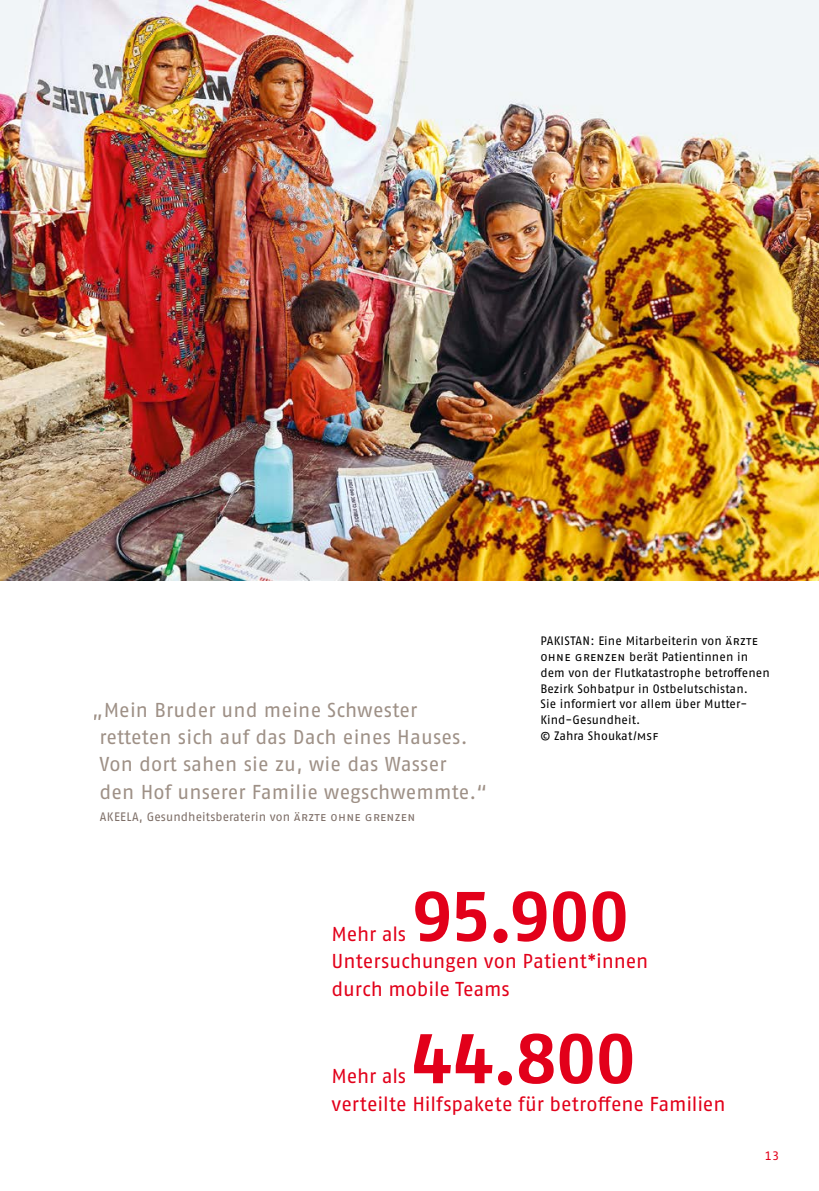
<style>
.page{position:relative;width:819px;height:1191px;background:#fff}
.page>*{position:absolute;margin:0;border:0;box-sizing:border-box;transform-origin:0 0}
.Fließtext_Fließtext_11_5pt_rot_p{font:700 70px "Fago Pro";letter-spacing:-.015em;color:#e2001a}
.t1{font:20.12px/27.3px "Fago Pro";letter-spacing:.01em;color:#9e9086}
.Fließtext_Fließtext_11_5pt_rot_p-2{font:20.12px/27.3px "Fago Pro";letter-spacing:-.01em;color:#e2001a}
.t2{font:12.25px/15.8px "Fago Pro";letter-spacing:.01em;color:#000}
.t3{font:12.25px "Fago Pro";letter-spacing:.025em;color:#7e6f68}
.t4{font:12.25px "Fago Pro";color:#e2001a}
</style>
<div class="page">
<img style="left:0;top:0;width:819px;height:580px">
<h2 class="t1" style="left:99px;top:696px;width:389px;text-indent:-7px">„Mein Bruder und meine Schwester retteten sich auf das Dach eines Hauses.<br>Von dort sahen sie zu, wie das Wasser<br>den Hof unserer Familie wegschwemmte.“</h2>
<p class="t3" style="left:100px;top:809px;width:317px">AKEELA, Gesundheitsberaterin von Ärzte ohne Grenzen</p>
<p class="t2" style="left:540px;top:633px;width:231px">PAKISTAN: Eine Mitarbeiterin von Ärzte ohne Grenzen berät Patientinnen in dem von der Flutkatastrophe betroffenen Bezirk Sohbatpur in Ostbelutschistan.<br>Sie informiert vor allem über Mutter-Kind-Gesundheit.<br>© Zahra Shoukat/MSF</p>
<p class="Fließtext_Fließtext_11_5pt_rot_p" style="left:412px;top:874px;width:219px">95.900</p>
<p class="Fließtext_Fließtext_11_5pt_rot_p-2" style="left:331px;top:947px;width:318px">Untersuchungen von Patient*innen durch mobile Teams</p>
<p class="Fließtext_Fließtext_11_5pt_rot_p-2" style="left:331px;top:920px;width:76px">Mehr als</p>
<p class="Fließtext_Fließtext_11_5pt_rot_p" style="left:412px;top:1016px;width:226px">44.800</p>
<p class="Fließtext_Fließtext_11_5pt_rot_p-2" style="left:331px;top:1089px;width:395px">verteilte Hilfspakete für betroffene Familien</p>
<p class="Fließtext_Fließtext_11_5pt_rot_p-2" style="left:331px;top:1062px;width:76px">Mehr als</p>
<p class="t4" style="left:764px;top:1148px;width:16px">13</p>
</div>
